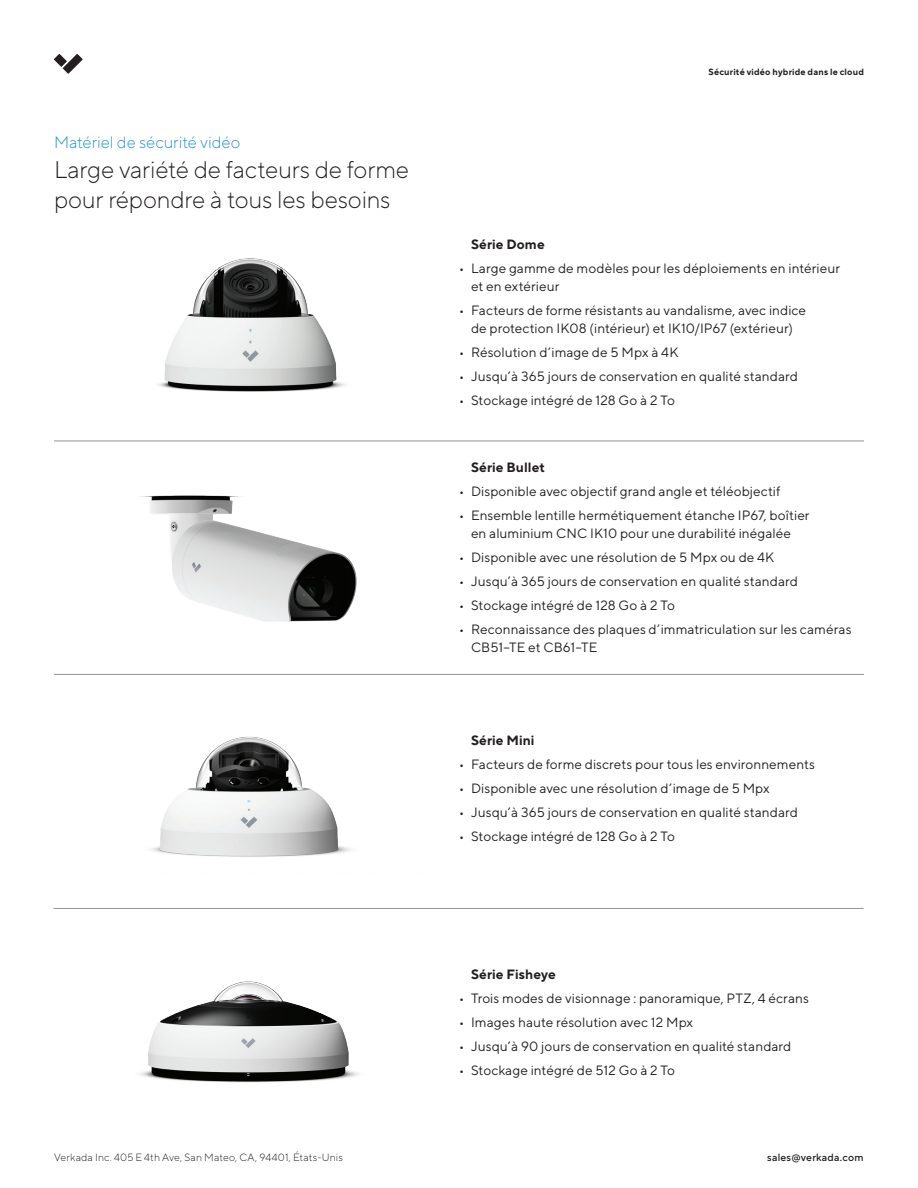
<style>
.page{position:relative;width:918px;height:1188px;background:#fff}
.page>*{position:absolute;margin:0;border:0;box-sizing:border-box;transform-origin:0 0}
.t1{font:300 24px/30px "TT Norms Pro";letter-spacing:-.005em;color:#231f20}
.t2{font:300 16.5px "TT Norms Pro";color:#2092cd}
.t3{font:13.5px/18px "TT Norms Pro";letter-spacing:.01em;color:#231f20}
.t4{font:700 13.5px "TT Norms Pro";letter-spacing:.01em;color:#231f20}
.t5{font:300 10.5px "TT Norms Pro";letter-spacing:.02em;color:#231f20}
.t6{font:500 10.5px "TT Norms Pro";letter-spacing:.02em;color:#231f20}
.t7{font:700 9px "TT Norms Pro";letter-spacing:.02em;color:#231f20}
</style>
<div class="page">
<svg style="left:54px;top:54px;width:29px;height:20px"></svg>
<hr style="left:54px;top:441px;width:810px;height:1px;background:#939598">
<hr style="left:54px;top:674px;width:810px;height:1px;background:#939598">
<hr style="left:54px;top:908px;width:810px;height:1px;background:#939598">
<img style="left:149px;top:500px;width:208px;height:115px">
<img style="left:75px;top:258px;width:351px;height:242px">
<img style="left:140px;top:981px;width:219px;height:102px">
<img style="left:151px;top:615px;width:200px;height:242px">
<p class="t2" style="left:54px;top:130px;width:188px">Matériel de sécurité vidéo</p>
<h1 class="t1" style="left:54px;top:152px;width:357px">Large variété de facteurs de forme pour répondre à tous les besoins</h1>
<p class="t7" style="left:708px;top:65px;width:157px">Sécurité vidéo hybride dans le cloud</p>
<p class="t4" style="left:471px;top:234px;width:75px">Série Dome</p>
<p class="t3" style="left:471px;top:258px;width:371px;text-indent:-12px">• Large gamme de modèles pour les déploiements en intérieur et en extérieur</p>
<p class="t3" style="left:459px;top:300px;width:349px;text-align:center">• Facteurs de forme résistants au vandalisme, avec indice de protection IK08 (intérieur) et IK10/IP67 (extérieur)</p>
<p class="t3" style="left:459px;top:342px;width:221px">• Résolution d’image de 5 Mpx à 4K</p>
<p class="t3" style="left:459px;top:366px;width:340px">• Jusqu’à 365 jours de conservation en qualité standard</p>
<p class="t3" style="left:459px;top:390px;width:217px">• Stockage intégré de 128 Go à 2 To</p>
<p class="t4" style="left:471px;top:457px;width:75px">Série Bullet</p>
<p class="t3" style="left:459px;top:481px;width:323px">• Disponible avec objectif grand angle et téléobjectif</p>
<p class="t3" style="left:459px;top:505px;width:352px;text-align:center">• Ensemble lentille hermétiquement étanche IP67, boîtier en aluminium CNC IK10 pour une durabilité inégalée</p>
<p class="t3" style="left:459px;top:547px;width:317px">• Disponible avec une résolution de 5 Mpx ou de 4K</p>
<p class="t3" style="left:459px;top:571px;width:340px">• Jusqu’à 365 jours de conservation en qualité standard</p>
<p class="t3" style="left:459px;top:595px;width:217px">• Stockage intégré de 128 Go à 2 To</p>
<p class="t3" style="left:471px;top:619px;width:382px;text-indent:-12px">• Reconnaissance des plaques d’immatriculation sur les caméras<br>CB51–TE et CB61–TE</p>
<p class="t4" style="left:471px;top:730px;width:65px">Série Mini</p>
<p class="t3" style="left:459px;top:754px;width:358px">• Facteurs de forme discrets pour tous les environnements</p>
<p class="t3" style="left:459px;top:778px;width:312px">• Disponible avec une résolution d’image de 5 Mpx</p>
<p class="t3" style="left:459px;top:802px;width:340px">• Jusqu’à 365 jours de conservation en qualité standard</p>
<p class="t3" style="left:459px;top:826px;width:217px">• Stockage intégré de 128 Go à 2 To</p>
<p class="t4" style="left:471px;top:964px;width:86px">Série Fisheye</p>
<p class="t3" style="left:459px;top:988px;width:351px">• Trois modes de visionnage : panoramique, PTZ, 4 écrans</p>
<p class="t3" style="left:459px;top:1012px;width:236px">• Images haute résolution avec 12 Mpx</p>
<p class="t3" style="left:459px;top:1036px;width:334px">• Jusqu’à 90 jours de conservation en qualité standard</p>
<p class="t3" style="left:459px;top:1060px;width:218px">• Stockage intégré de 512 Go à 2 To</p>
<p class="t5" style="left:54px;top:1150px;width:290px">Verkada Inc. 405 E 4th Ave, San Mateo, CA, 94401, États-Unis</p>
<p class="t6" style="left:767px;top:1150px;width:98px">sales@verkada.com</p>
</div>
